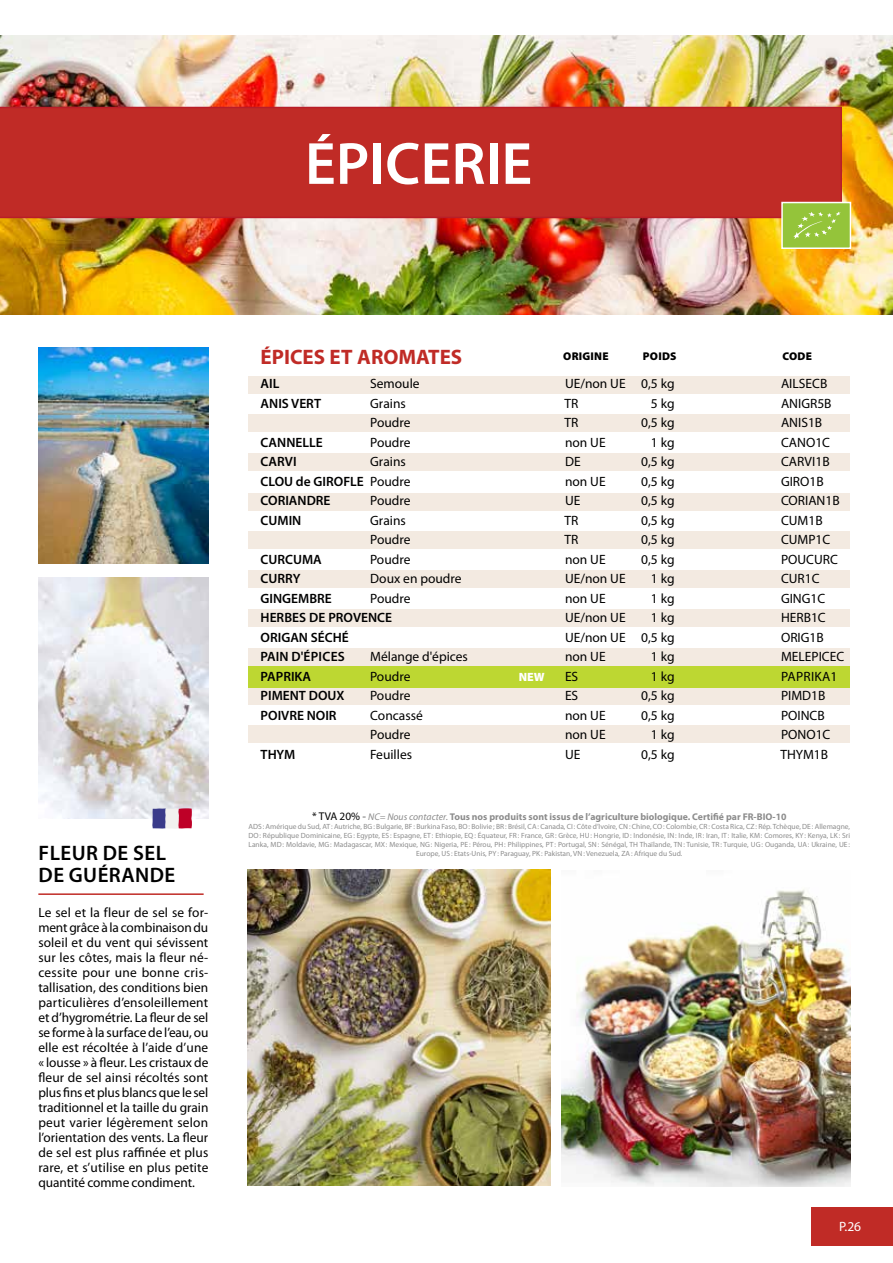
<style>
.page{position:relative;width:893px;height:1263px;background:#fff}
.page>*{position:absolute;margin:0;border:0;box-sizing:border-box;transform-origin:0 0}
.t1{font:600 60px "Myriad Pro";color:#fff}
.t2{font:600 21px/22.5px "Myriad Pro";letter-spacing:.02em;color:#000}
.t3{font:700 21px "Myriad Pro";color:#c02b26}
.t4{font:13.5px/15px "Myriad Pro";color:#000;text-align:justify}
.t5{font:600 13.5px "Myriad Pro";color:#000}
.t6{font:600 13.5px "Myriad Pro";letter-spacing:.02em;color:#000}
.t7{font:13.5px "Myriad Pro";letter-spacing:.02em;color:#000}
.t8{font:13.5px "Myriad Pro";color:#fff}
.t9{font:900 12px "Myriad Pro";color:#fff}
.t10{font:900 11.25px "Myriad Pro";letter-spacing:.02em;color:#000}
.t11{font:700 9.75px "Myriad Pro";color:#8c8c8c}
.t12{font:7.5px/9px "Myriad Pro";color:#8c8c8c;text-align:center}
.s1{font-weight:400}
.s2{font-weight:400;font-size:11.25px;color:#000}
.s3{font-size:11.25px}
.s4{font-weight:400;font-style:italic}
</style>
<div class="page">
<img style="left:0;top:35px;width:893px;height:280px">
<div style="left:249px;top:570px;width:601px;height:17px;background:#f3eae1"></div>
<img style="left:38px;top:348px;width:170px;height:215px">
<img style="left:38px;top:577px;width:170px;height:242px">
<svg style="left:152px;top:808px;width:40px;height:21px"></svg>
<hr style="left:38px;top:893px;width:166px;height:2px;background:#c02b26">
<div style="left:248px;top:687px;width:602px;height:17px;background:#f3eae1"></div>
<div style="left:248px;top:666px;width:602px;height:21px;background:#bdd732"></div>
<div style="left:248px;top:726px;width:602px;height:17px;background:#f3eae1"></div>
<div style="left:249px;top:649px;width:601px;height:17px;background:#f3eae1"></div>
<div style="left:249px;top:609px;width:601px;height:17px;background:#f3eae1"></div>
<div style="left:249px;top:531px;width:601px;height:17px;background:#f3eae1"></div>
<div style="left:249px;top:493px;width:601px;height:17px;background:#f3eae1"></div>
<div style="left:249px;top:454px;width:601px;height:17px;background:#f3eae1"></div>
<div style="left:249px;top:415px;width:601px;height:17px;background:#f3eae1"></div>
<div style="left:249px;top:376px;width:601px;height:17px;background:#f3eae1"></div>
<img style="left:247px;top:870px;width:303px;height:315px">
<img style="left:561px;top:889px;width:289px;height:298px">
<div style="left:0;top:107px;width:842px;height:111px;background:#c02b26"></div>
<div style="left:781px;top:202px;width:70px;height:47px;background:#94c43a;border:2px solid #fff"></div>
<svg style="left:793px;top:212px;width:48px;height:27px"></svg>
<div style="left:811px;top:1208px;width:82px;height:38px;background:#c02b26"></div>
<h1 class="t1" style="left:305px;top:126px;width:229px">ÉPICERIE</h1>
<h2 class="t2" style="left:39px;top:841px;width:138px">FLEUR DE SEL<br>DE GUÉRANDE</h2>
<p class="t4" style="left:38px;top:905px;width:172px">Le sel et la fleur de sel se for&shy;ment grâce à la combinaison du soleil et du vent qui sévissent sur les côtes, mais la fleur né&shy;cessite pour une bonne cris&shy;tallisation, des conditions bien particulières d’ensoleillement et d’hygrométrie. La fleur de sel se forme à la surface de l’eau, ou elle est récoltée à l’aide d’une « lousse » à fleur. Les cristaux de fleur de sel ainsi récoltés sont plus fins et plus blancs que le sel traditionnel et la taille du grain peut varier légèrement selon l’orientation des vents. La fleur de sel est plus raffinée et plus rare, et s’utilise en plus petite quantité comme condiment.</p>
<h2 class="t3" style="left:261px;top:344px;width:203px">ÉPICES ET AROMATES</h2>
<p class="t5" style="left:261px;top:375px;width:20px">AIL</p>
<p class="t4" style="left:370px;top:376px;width:51px">Semoule</p>
<p class="t4" style="left:565px;top:376px;width:111px">UE/non UE 0,5 kg</p>
<p class="t4" style="left:781px;top:376px;width:48px">AILSECB</p>
<p class="t5" style="left:261px;top:395px;width:62px">ANIS VERT</p>
<p class="t4" style="left:370px;top:396px;width:37px">Grains</p>
<p class="t4" style="left:564px;top:396px;width:15px">TR</p>
<p class="t4" style="left:651px;top:396px;width:25px">5 kg</p>
<p class="t4" style="left:781px;top:396px;width:52px">ANIGR5B</p>
<p class="t4" style="left:370px;top:415px;width:42px">Poudre</p>
<p class="t4" style="left:564px;top:415px;width:15px">TR</p>
<p class="t4" style="left:641px;top:415px;width:35px">0,5 kg</p>
<p class="t4" style="left:781px;top:415px;width:43px">ANIS1B</p>
<p class="t5" style="left:261px;top:434px;width:64px">CANNELLE</p>
<p class="t4" style="left:370px;top:435px;width:42px">Poudre</p>
<p class="t4" style="left:565px;top:435px;width:42px">non UE</p>
<p class="t4" style="left:651px;top:435px;width:25px">1 kg</p>
<p class="t4" style="left:781px;top:435px;width:51px">CANO1C</p>
<p class="t5" style="left:261px;top:453px;width:38px">CARVI</p>
<p class="t4" style="left:370px;top:454px;width:37px">Grains</p>
<p class="t4" style="left:565px;top:454px;width:17px">DE</p>
<p class="t4" style="left:641px;top:454px;width:35px">0,5 kg</p>
<p class="t4" style="left:781px;top:454px;width:50px">CARVI1B</p>
<p class="t5" style="left:261px;top:473px;width:151px">CLOU de GIROFLE <span class="s1">Poudre</span></p>
<p class="t4" style="left:565px;top:474px;width:42px">non UE</p>
<p class="t4" style="left:641px;top:474px;width:35px">0,5 kg</p>
<p class="t4" style="left:781px;top:474px;width:44px">GIRO1B</p>
<p class="t5" style="left:261px;top:492px;width:71px">CORIANDRE</p>
<p class="t4" style="left:370px;top:493px;width:42px">Poudre</p>
<p class="t4" style="left:565px;top:493px;width:17px">UE</p>
<p class="t4" style="left:641px;top:493px;width:35px">0,5 kg</p>
<p class="t4" style="left:781px;top:493px;width:60px">CORIAN1B</p>
<p class="t5" style="left:261px;top:512px;width:42px">CUMIN</p>
<p class="t4" style="left:370px;top:513px;width:37px">Grains</p>
<p class="t4" style="left:564px;top:513px;width:15px">TR</p>
<p class="t4" style="left:641px;top:513px;width:35px">0,5 kg</p>
<p class="t4" style="left:781px;top:513px;width:43px">CUM1B</p>
<p class="t4" style="left:370px;top:532px;width:42px">Poudre</p>
<p class="t4" style="left:564px;top:532px;width:15px">TR</p>
<p class="t4" style="left:641px;top:532px;width:35px">0,5 kg</p>
<p class="t4" style="left:781px;top:532px;width:51px">CUMP1C</p>
<p class="t5" style="left:261px;top:551px;width:63px">CURCUMA</p>
<p class="t4" style="left:370px;top:552px;width:42px">Poudre</p>
<p class="t4" style="left:565px;top:552px;width:42px">non UE</p>
<p class="t4" style="left:641px;top:552px;width:35px">0,5 kg</p>
<p class="t4" style="left:781px;top:552px;width:58px">POUCURC</p>
<p class="t5" style="left:261px;top:570px;width:41px">CURRY</p>
<p class="t4" style="left:370px;top:571px;width:93px">Doux en poudre</p>
<p class="t4" style="left:565px;top:571px;width:62px">UE/non UE</p>
<p class="t4" style="left:651px;top:571px;width:25px">1 kg</p>
<p class="t4" style="left:781px;top:571px;width:40px">CUR1C</p>
<p class="t5" style="left:261px;top:590px;width:73px">GINGEMBRE</p>
<p class="t4" style="left:370px;top:591px;width:42px">Poudre</p>
<p class="t4" style="left:565px;top:591px;width:42px">non UE</p>
<p class="t4" style="left:651px;top:591px;width:25px">1 kg</p>
<p class="t4" style="left:781px;top:591px;width:46px">GING1C</p>
<p class="t5" style="left:261px;top:609px;width:133px">HERBES DE PROVENCE</p>
<p class="t4" style="left:565px;top:610px;width:62px">UE/non UE</p>
<p class="t4" style="left:651px;top:610px;width:25px">1 kg</p>
<p class="t4" style="left:781px;top:610px;width:46px">HERB1C</p>
<p class="t5" style="left:261px;top:629px;width:90px">ORIGAN SÉCHÉ</p>
<p class="t4" style="left:565px;top:630px;width:111px">UE/non UE 0,5 kg</p>
<p class="t4" style="left:781px;top:630px;width:44px">ORIG1B</p>
<p class="t6" style="left:261px;top:648px;width:86px">PAIN D'ÉPICES</p>
<p class="t4" style="left:370px;top:649px;width:99px">Mélange d'épices</p>
<p class="t4" style="left:565px;top:649px;width:42px">non UE</p>
<p class="t4" style="left:651px;top:649px;width:25px">1 kg</p>
<p class="t4" style="left:781px;top:649px;width:65px">MELEPICEC</p>
<p class="t5" style="left:261px;top:668px;width:52px">PAPRIKA</p>
<p class="t4" style="left:370px;top:669px;width:42px">Poudre</p>
<p class="t4" style="left:565px;top:669px;width:15px">ES</p>
<p class="t4" style="left:651px;top:669px;width:25px">1 kg</p>
<p class="t7" style="left:781px;top:668px;width:58px">PAPRIKA1</p>
<p class="t5" style="left:261px;top:687px;width:86px">PIMENT DOUX</p>
<p class="t4" style="left:370px;top:688px;width:42px">Poudre</p>
<p class="t4" style="left:565px;top:688px;width:15px">ES</p>
<p class="t4" style="left:641px;top:688px;width:35px">0,5 kg</p>
<p class="t4" style="left:781px;top:688px;width:46px">PIMD1B</p>
<p class="t5" style="left:261px;top:707px;width:78px">POIVRE NOIR</p>
<p class="t4" style="left:370px;top:708px;width:54px">Concassé</p>
<p class="t4" style="left:565px;top:708px;width:42px">non UE</p>
<p class="t4" style="left:641px;top:708px;width:35px">0,5 kg</p>
<p class="t4" style="left:781px;top:708px;width:45px">POINCB</p>
<p class="t4" style="left:370px;top:727px;width:42px">Poudre</p>
<p class="t4" style="left:565px;top:727px;width:42px">non UE</p>
<p class="t4" style="left:651px;top:727px;width:25px">1 kg</p>
<p class="t4" style="left:781px;top:727px;width:51px">PONO1C</p>
<p class="t5" style="left:261px;top:746px;width:36px">THYM</p>
<p class="t4" style="left:370px;top:747px;width:43px">Feuilles</p>
<p class="t4" style="left:565px;top:747px;width:17px">UE</p>
<p class="t4" style="left:641px;top:747px;width:35px">0,5 kg</p>
<p class="t4" style="left:780px;top:747px;width:49px">THYM1B</p>
<p class="t10" style="left:563px;top:349px;width:47px">ORIGINE</p>
<p class="t10" style="left:643px;top:348px;width:35px">POIDS</p>
<p class="t10" style="left:782px;top:349px;width:31px">CODE</p>
<p class="t9" style="left:519px;top:669px;width:28px">NEW</p>
<p class="t11" style="left:312px;top:810px;width:476px"><span class="s2">* TVA 20%</span> <span class="s3">-</span> <span class="s4">NC= Nous contacter.</span> Tous nos produits sont issus de l’agriculture biologique. Certifié par FR-BIO-10</p>
<p class="t12" style="left:248px;top:822px;width:603px">ADS : Amérique du Sud, AT : Autriche, BG: Bulgarie, BF : Burkina Faso, BO: Bolivie; BR: Brésil, CA: Canada, CI : Côte d’Ivoire, CN: Chine, CO: Colombie, CR: Costa Rica, CZ: Rép. Tchèque, DE : Allemagne, DO: République Dominicaine, EG: Egypte, ES : Espagne, ET: Ethiopie, EQ: Équateur, FR: France, GR: Grèce, HU: Hongrie, ID: Indonésie, IN: Inde, IR: Iran, IT: Italie, KM: Comores, KY: Kenya, LK: Sri Lanka, MD: Moldavie, MG: Madagascar, MX: Mexique, NG: Nigeria, PE : Pérou, PH: Philippines, PT : Portugal, SN: Sénégal, TH Thaïlande, TN: Tunisie, TR: Turquie, UG: Ouganda, UA: Ukraine, UE :<br>Europe, US : Etats-Unis, PY: Paraguay, PK: Pakistan, VN: Venezuela, ZA: Afrique du Sud.</p>
<p class="t8" style="left:839px;top:1218px;width:23px">P.26</p>
</div>
